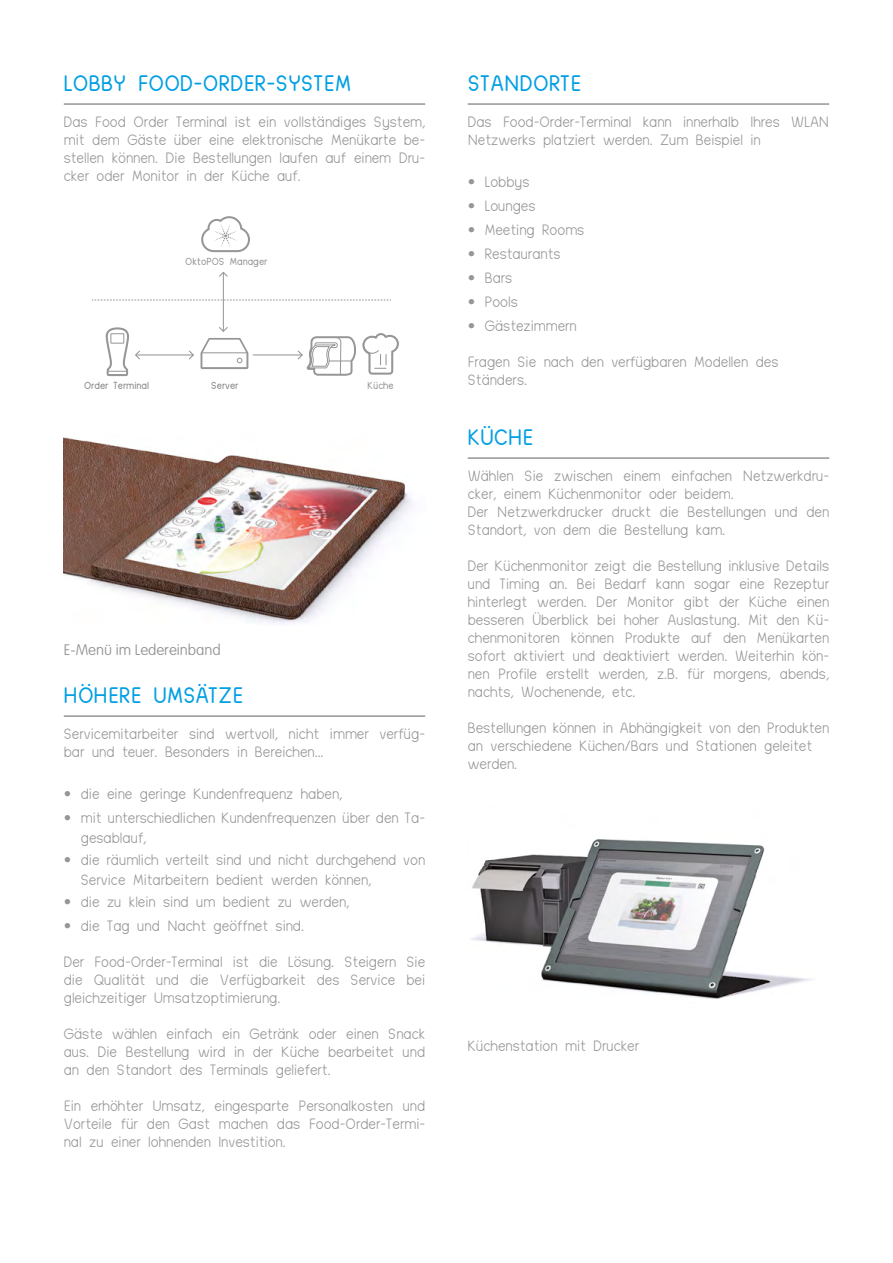
<style>
.page{position:relative;width:893px;height:1263px;background:#fff}
.page>*{position:absolute;margin:0;border:0;box-sizing:border-box;transform-origin:0 0}
.t1{font:700 22.5px "Okto POS Book";letter-spacing:.01em;color:#009fe3}
.t2{font:500 15px/18px "Okto POS Book";color:#979696}
.t3{font:100 15px "VAG Rounded";color:#979696}
.t4{font:700 10.2px "Okto POS Book";color:#979696}
.t5{font:700 10.2px "Okto POS Book";color:#878787}
.s1{font-family:"VAG Rounded LT";font-weight:300}
</style>
<div class="page">
<svg style="left:201px;top:216px;width:49px;height:36px"></svg>
<hr style="left:253px;top:354px;width:49px;height:1px;background:#979696">
<hr style="left:136px;top:354px;width:57px;height:1px;background:#979696">
<svg style="left:188px;top:350px;width:6px;height:10px"></svg>
<hr style="left:223px;top:273px;width:1px;height:58px;background:#979696">
<svg style="left:219px;top:272px;width:9px;height:6px"></svg>
<svg style="left:92px;top:299px;width:299px;height:1px"></svg>
<svg style="left:106px;top:327px;width:35px;height:49px"></svg>
<svg style="left:297px;top:333px;width:102px;height:43px"></svg>
<svg style="left:201px;top:326px;width:47px;height:43px"></svg>
<img style="left:471px;top:839px;width:341px;height:160px">
<img style="left:64px;top:437px;width:348px;height:186px">
<hr style="left:64px;top:103px;width:361px;height:2px;background:#979696">
<hr style="left:64px;top:715px;width:361px;height:2px;background:#979696">
<hr style="left:468px;top:103px;width:361px;height:2px;background:#979696">
<hr style="left:468px;top:457px;width:361px;height:2px;background:#979696">
<h1 class="t1" style="left:64px;top:70px;width:289px">LOBBY FOOD-ORDER-SYSTEM</h1>
<p class="t2" style="left:64px;top:113px;width:363px;text-align:justify">Das Food Order Terminal ist ein vollständiges System, mit dem Gäste über eine elektronische Menükarte be&shy;stellen können. Die Bestellungen laufen auf einem Dru&shy;cker oder Monitor in der Küche auf.</p>
<p class="t4" style="left:185px;top:256px;width:84px">OktoPOS Manager</p>
<p class="t5" style="left:84px;top:379px;width:67px">Order Terminal</p>
<p class="t5" style="left:211px;top:379px;width:29px">Server</p>
<p class="t4" style="left:367px;top:379px;width:28px">Küche</p>
<p class="t3" style="left:64px;top:641px;width:159px">E-Menü im Ledereinband</p>
<h1 class="t1" style="left:64px;top:682px;width:181px">HÖHERE UMSÄTZE</h1>
<p class="t2" style="left:64px;top:725px;width:363px">Servicemitarbeiter sind wertvoll, nicht immer verfüg&shy;bar und teuer. Besonders in Bereichen...</p>
<p class="t2" style="left:64px;top:785px;width:280px"><span class="s1">•</span> die eine geringe Kundenfrequenz haben,</p>
<p class="t2" style="left:81px;top:808px;width:346px;line-height:19.5px;text-indent:-17px"><span class="s1">•</span> mit unterschiedlichen Kundenfrequenzen über den Ta&shy;gesablauf,</p>
<p class="t2" style="left:81px;top:850px;width:346px;line-height:19.5px;text-indent:-17px"><span class="s1">•</span> die räumlich verteilt sind und nicht durchgehend von<br>Service Mitarbeitern bedient werden können,</p>
<p class="t2" style="left:64px;top:893px;width:287px"><span class="s1">•</span> die zu klein sind um bedient zu werden,</p>
<p class="t2" style="left:64px;top:917px;width:242px"><span class="s1">•</span> die Tag und Nacht geöffnet sind.</p>
<p class="t2" style="left:64px;top:953px;width:363px;text-align:justify">Der Food-Order-Terminal ist die Lösung. Steigern Sie die Qualität und die Verfügbarkeit des Service bei gleichzeitiger Umsatzoptimierung.</p>
<p class="t2" style="left:64px;top:1025px;width:363px;text-align:justify">Gäste wählen einfach ein Getränk oder einen Snack aus. Die Bestellung wird in der Küche bearbeitet und an den Standort des Terminals geliefert.</p>
<p class="t2" style="left:64px;top:1097px;width:363px;text-align:justify">Ein erhöhter Umsatz, eingesparte Personalkosten und Vorteile für den Gast machen das Food-Order-Termi&shy;nal zu einer lohnenden Investition.</p>
<h1 class="t1" style="left:468px;top:70px;width:115px">STANDORTE</h1>
<p class="t2" style="left:468px;top:113px;width:363px">Das Food-Order-Terminal kann innerhalb Ihres WLAN<br>Netzwerks platziert werden. Zum Beispiel in</p>
<p class="t2" style="left:468px;top:173px;width:63px"><span class="s1">•</span> Lobbys</p>
<p class="t2" style="left:468px;top:197px;width:69px"><span class="s1">•</span> Lounges</p>
<p class="t2" style="left:468px;top:221px;width:118px"><span class="s1">•</span> Meeting Rooms</p>
<p class="t2" style="left:468px;top:245px;width:94px"><span class="s1">•</span> Restaurants</p>
<p class="t2" style="left:468px;top:269px;width:46px"><span class="s1">•</span> Bars</p>
<p class="t2" style="left:468px;top:293px;width:52px"><span class="s1">•</span> Pools</p>
<p class="t2" style="left:468px;top:317px;width:110px"><span class="s1">•</span> Gästezimmern</p>
<p class="t2" style="left:468px;top:353px;width:312px">Fragen Sie nach den verfügbaren Modellen des<br>Ständers.</p>
<h1 class="t1" style="left:468px;top:424px;width:67px">KÜCHE</h1>
<p class="t2" style="left:468px;top:467px;width:363px">Wählen Sie zwischen einem einfachen Netzwerkdru&shy;cker, einem Küchenmonitor oder beidem.<br>Der Netzwerkdrucker druckt die Bestellungen und den Standort, von dem die Bestellung kam.</p>
<p class="t2" style="left:468px;top:557px;width:363px;text-align:justify">Der Küchenmonitor zeigt die Bestellung inklusive Details und Timing an. Bei Bedarf kann sogar eine Rezeptur hinterlegt werden. Der Monitor gibt der Küche einen besseren Überblick bei hoher Auslastung. Mit den Kü&shy;chenmonitoren können Produkte auf den Menükarten sofort aktiviert und deaktiviert werden. Weiterhin kön&shy;nen Profile erstellt werden, z.B. für morgens, abends, nachts, Wochenende, etc.</p>
<p class="t2" style="left:468px;top:719px;width:363px">Bestellungen können in Abhängigkeit von den Produkten an verschiedene Küchen/Bars und Stationen geleitet werden.</p>
<p class="t2" style="left:468px;top:1037px;width:173px">Küchenstation mit Drucker</p>
</div>
